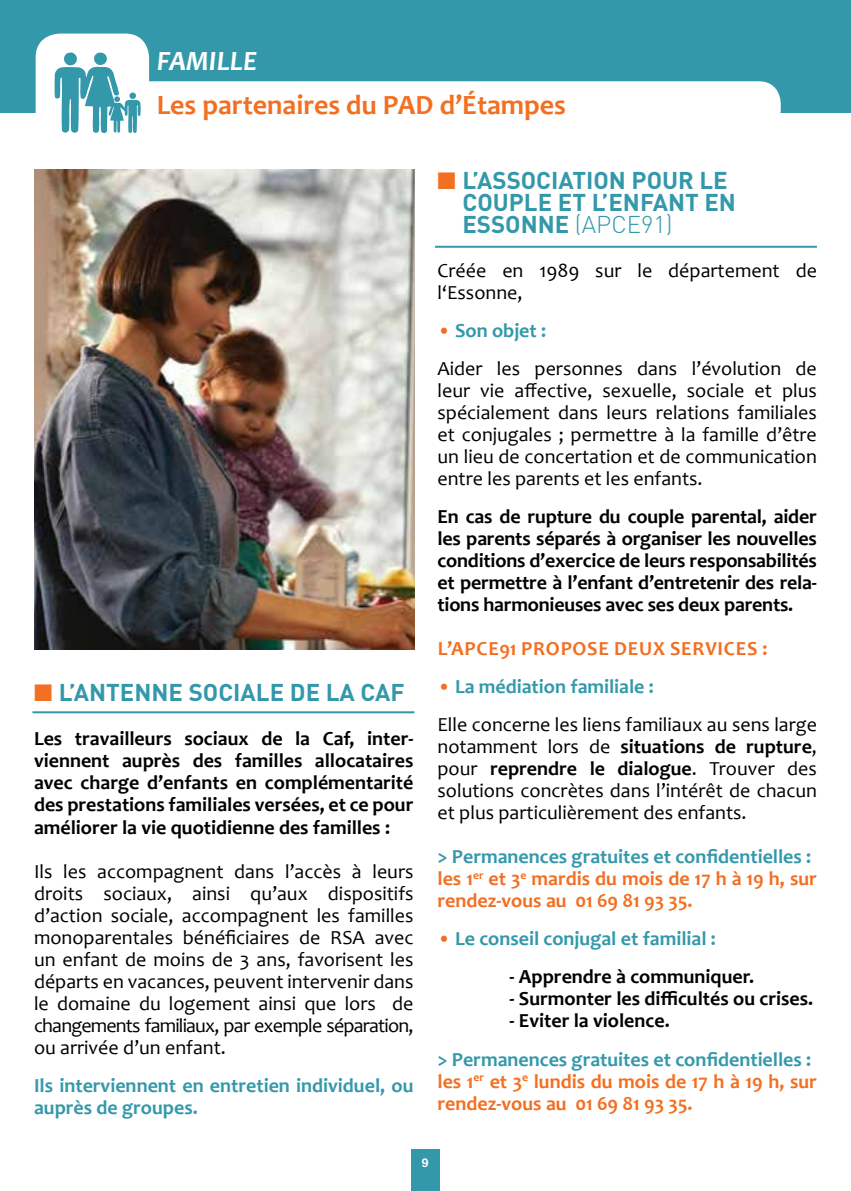
<style>
.page{position:relative;width:851px;height:1191px;background:#fff}
.page>*{position:absolute;margin:0;border:0;box-sizing:border-box;transform-origin:0 0}
.t1{font:700 28px "Candara";color:#f36f21}
.t2{font:italic 700 28px "Candara";color:#fff}
.t3{font:700 24px "DIN";color:#3498ab}
.t4{font:300 24px "DIN";color:#3498ab}
.t5{font:20px/22px "Candara";color:#000;text-align:justify}
.t6{font:700 20px/22px "Candara";color:#000;text-align:justify}
.t7{font:700 20px/22px "Candara";color:#f36f21}
.t8{font:700 20px/22px "Candara";color:#3498ab}
.t9{font:700 20px "Candara";letter-spacing:.04em;color:#f36f21}
.t10{font:700 12px "Helvetica Neue";color:#fff}
.s1{color:#f36f21}
.s2{color:#fff}
.s3{font-weight:700}
.s4{font-weight:700;color:#f36f21}
.s5{font-weight:700;color:#3498ab}
.s6{color:#3498ab}
</style>
<div class="page">
<div style="left:0;top:0;width:850px;height:112px;background:#3498ab"></div>
<div style="left:411px;top:1149px;width:28px;height:42px;background:#3498ab"></div>
<hr style="left:850px;top:0;width:1px;height:112px;background:#3498ab">
<div style="left:73px;top:81px;width:707px;height:50px;background:#fff;border-radius:22px"></div>
<div style="left:36px;top:34px;width:113px;height:113px;background:#fff;border-radius:24px"></div>
<svg style="left:54px;top:52px;width:87px;height:81px"></svg>
<img style="left:34px;top:169px;width:380px;height:481px">
<hr style="left:435px;top:246px;width:381px;height:2px;background:#3498ab">
<hr style="left:32px;top:711px;width:382px;height:2px;background:#3498ab">
<h1 class="t2" style="left:157px;top:44px;width:102px">FAMILLE</h1>
<h1 class="t1" style="left:157px;top:88px;width:411px">Les partenaires du PAD d’Étampes</h1>
<p class="t3" style="left:34px;top:677px;width:369px"><span class="s1">■</span> L’ANTENN E SOCIALE DE LA CAF</p>
<p class="t6" style="left:34px;top:728px;width:381px">Les travailleurs sociaux de la Caf, inter&shy;viennent auprès des familles allocataires avec charge d’enfants en complémentarité des prestations familiales versées, et ce pour améliorer la vie quotidienne des familles :</p>
<p class="t5" style="left:34px;top:860px;width:381px">Ils les accompagnent dans l’accès à leurs droits sociaux, ainsi qu’aux dispositifs d’action sociale, accompagnent les familles monoparentales bénéficiaires de RSA avec un enfant de moins de 3 ans, favorisent les départs en vacances, peuvent intervenir dans le domaine du logement ainsi que lors de changements familiaux, par exemple séparation, ou arrivée d’un enfant.</p>
<p class="t8" style="left:34px;top:1074px;width:381px">Ils interviennent en entretien individuel, ou auprès de groupes.</p>
<p class="t3" style="left:437px;top:165px;width:162px"><span class="s1">■</span> L’ASSOCIATION</p>
<p class="t3" style="left:631px;top:165px;width:98px">POUR LE</p>
<p class="t3" style="left:437px;top:187px;width:296px"><span class="s2">■</span> COUPLE ET L’EN FANT EN</p>
<p class="t3" style="left:437px;top:209px;width:85px"><span class="s2">■</span> ESSONN</p>
<p class="t4" style="left:554px;top:210px;width:119px"><span class="s3">E</span> (APC E91)</p>
<p class="t5" style="left:437px;top:260px;width:381px">Créée en 1989 sur le département de l‘Essonne,</p>
<p class="t5" style="left:437px;top:312px;width:381px;line-height:38px"><span class="s4">•</span> <span class="s5">Son objet :<br></span>Aider les personnes dans l’évolution de</p>
<p class="t5" style="left:437px;top:380px;width:381px">leur vie affective, sexuelle, sociale et plus spécialement dans leurs relations familiales et conjugales ; permettre à la famille d’être un lieu de concertation et de communication entre les parents et les enfants.</p>
<p class="t6" style="left:437px;top:506px;width:381px">En cas de rupture du couple parental, aider les parents séparés à organiser les nouvelles conditions d’exercice de leurs responsabilités et permettre à l’enfant d’entretenir des rela&shy;tions harmonieuses avec ses deux parents.</p>
<p class="t9" style="left:438px;top:637px;width:122px">L’APCE91 propose</p>
<p class="t7" style="left:614px;top:638px;width:13px">deu</p>
<p class="t7" style="left:653px;top:638px;width:75px">x se rvices</p>
<p class="t7" style="left:762px;top:638px;width:7px">:</p>
<p class="t5" style="left:437px;top:668px;width:381px;line-height:38px"><span class="s4">•</span> <span class="s5">La médiation familiale :<br></span>Elle concerne les liens familiaux au sens large</p>
<p class="t5" style="left:437px;top:736px;width:381px">notamment lors de <span class="s3">situations de rupture</span>, pour <span class="s3">reprendre le dialogue</span>. Trouver des solutions concrètes dans l’intérêt de chacun et plus particulièrement des enfants.</p>
<p class="t7" style="left:437px;top:846px;width:381px"><span class="s6">&gt; Permanences gratuites et confidentielles : </span>les 1<sup>er</sup> et 3<sup>e</sup> mardis du mois de 17 h à 19 h, sur rendez-vous au 01 69 81 93 35.</p>
<p class="t8" style="left:437px;top:928px;width:280px"><span class="s1">•</span> Le conseil conjugal et familial :</p>
<p class="t6" style="left:509px;top:966px;width:246px">- Apprendre à communiquer.</p>
<p class="t6" style="left:509px;top:988px;width:305px">- Surmonter les difficultés ou crises.</p>
<p class="t6" style="left:509px;top:1010px;width:162px">- Eviter la violence.</p>
<p class="t7" style="left:437px;top:1048px;width:381px"><span class="s6">&gt; Permanences gratuites et confidentielles : </span>les 1<sup>er</sup> et 3<sup>e</sup> lundis du mois de 17 h à 19 h, sur rendez-vous au 01 69 81 93 35.</p>
<p class="t10" style="left:421px;top:1152px;width:8px">9</p>
</div>
